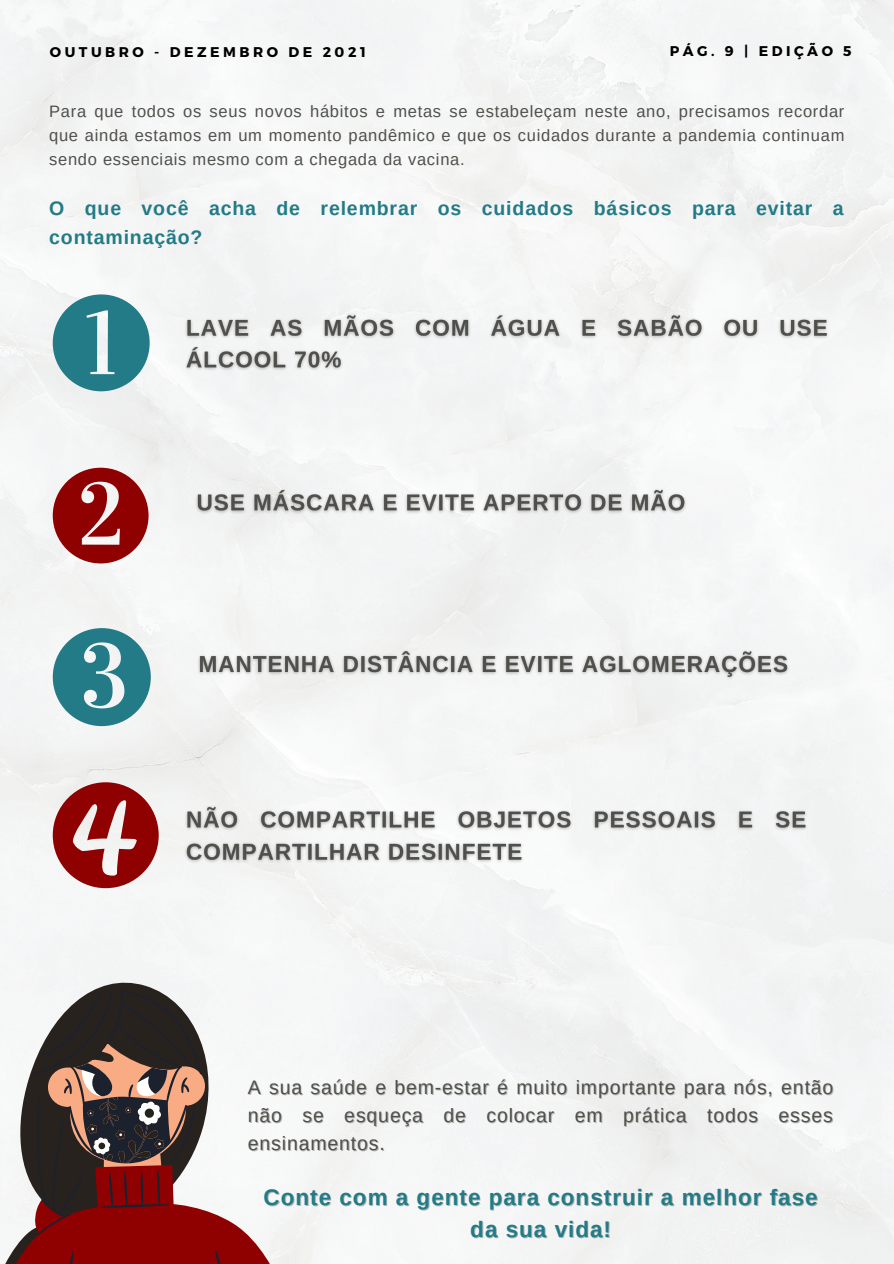
<style>
.page{position:relative;width:894px;height:1264px;background:#fff}
.page>*{position:absolute;margin:0;border:0;box-sizing:border-box;transform-origin:0 0}
.t1{font:700 22.5px/31.5px "Arimo";letter-spacing:.045em;color:#227b86;text-align:center}
.t2{font:19.5px/28.2px "Arimo";letter-spacing:.045em;color:#4f4f4b;text-align:justify}
.t3{font:700 19.5px/28.2px "Arimo";letter-spacing:.045em;color:#227b86}
.t4{font:16.5px/23.7px "Arimo";letter-spacing:.045em;color:#4f4f4b;text-align:justify}
.t5{font:700 14.1px "Montserrat";letter-spacing:.25em;color:#000}
</style>
<div class="page">
<svg style="left:53px;top:294px;width:97px;height:97px"></svg>
<svg style="left:53px;top:467px;width:95px;height:96px"></svg>
<svg style="left:53px;top:628px;width:98px;height:98px"></svg>
<div style="left:0;top:982px;width:209px;height:281px;background:#f6f6f6"></div>
<svg style="left:9px;top:1043px;width:267px;height:220px"></svg>
<svg style="left:32px;top:987px;width:191px;height:276px"></svg>
<svg style="left:53px;top:782px;width:106px;height:106px"></svg>
<img style="left:181px;top:309px;width:653px;height:69px">
<img style="left:190px;top:484px;width:502px;height:38px">
<img style="left:193px;top:645px;width:601px;height:39px">
<img style="left:181px;top:801px;width:632px;height:69px">
<p class="t5" style="left:50px;top:42px;width:317px">OUTUBRO - DEZEMBRO DE 2021</p>
<p class="t5" style="left:669px;top:42px;width:183px">PÁG. 9 | EDIÇÃO 5</p>
<p class="t4" style="left:49px;top:100px;width:796px">Para que todos os seus novos hábitos e metas se estabeleçam neste ano, precisamos recordar que ainda estamos em um momento pandêmico e que os cuidados durante a pandemia continuam sendo essenciais mesmo com a chegada da vacina.</p>
<p class="t3" style="left:49px;top:194px;width:795px">O que você acha de relembrar os cuidados básicos para evitar a contaminação?</p>
<p class="t2" style="left:248px;top:1072px;width:587px">A sua saúde e bem-estar é muito importante para nós, então não se esqueça de colocar em prática todos esses ensinamentos.</p>
<p class="t1" style="left:263px;top:1181px;width:555px">Conte com a gente para construir a melhor fase da sua vida!</p>
</div>
